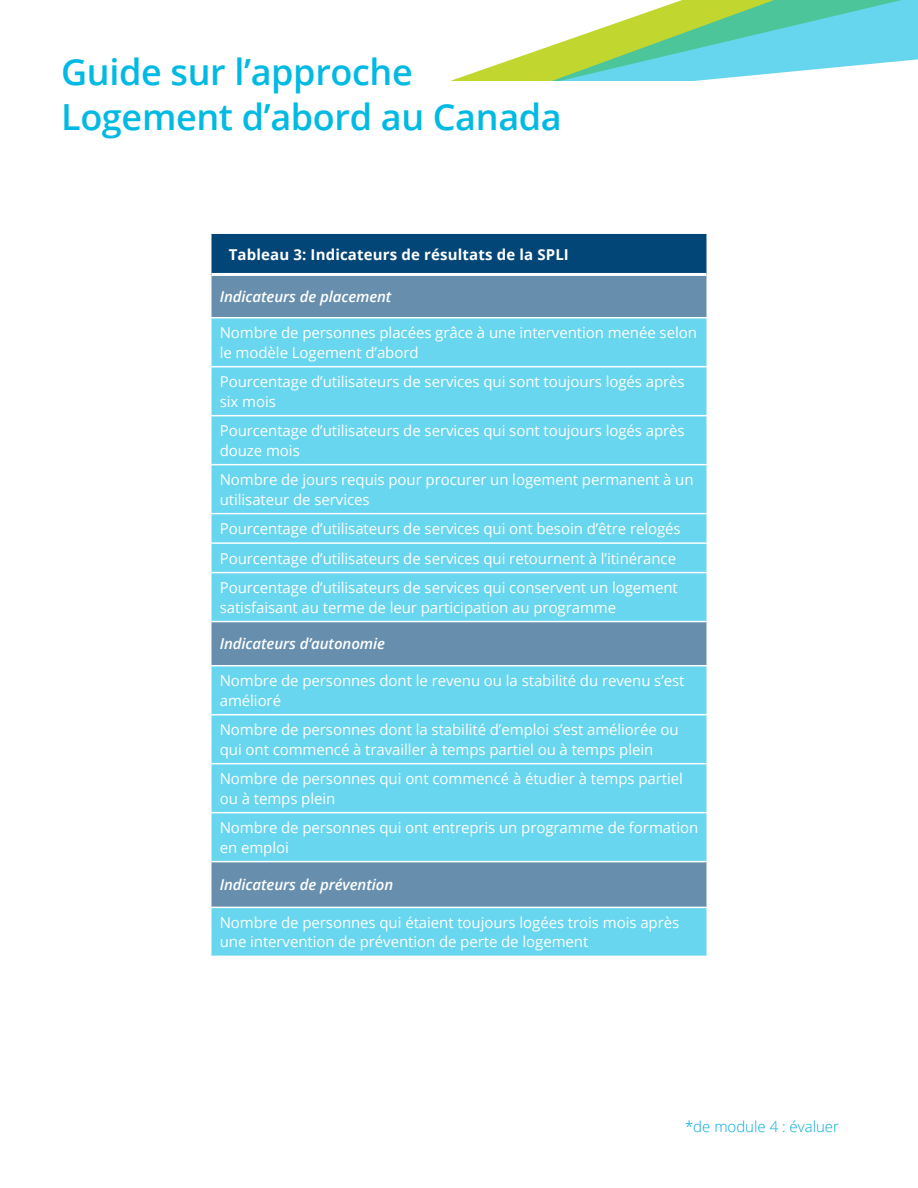
<style>
.page{position:relative;width:918px;height:1188px;background:#fff}
.page>*{position:absolute;margin:0;border:0;box-sizing:border-box;transform-origin:0 0}
.MHCC-PDF_Headers{font:600 36px "Open Sans";letter-spacing:-.01em;color:#01bae3}
.MHCC-PDF_body{font:15px/19.5px "Open Sans";letter-spacing:-.005em;color:#fff}
.MHCC-PDF_body-2{font:italic 600 15px "Open Sans";letter-spacing:-.005em;color:#fff}
.MHCC_PDF_-_Footnotes{font:700 15px "Open Sans";letter-spacing:.01em;color:#fff}
.t1{font:300 15px "Open Sans";color:#03a9db}
</style>
<div class="page">
<svg style="left:450px;top:0;width:468px;height:81px"></svg>
<div style="left:211px;top:233px;width:496px;height:41px;background:#024577"></div>
<div style="left:211px;top:276px;width:495px;height:41px;background:#678fad"></div>
<svg style="left:211px;top:318px;width:495px;height:638px;background:#6acde5"></svg>
<hr style="left:210px;top:232px;width:498px;height:2px;background:#fff">
<hr style="left:706px;top:234px;width:2px;height:40px;background:#fff">
<hr style="left:211px;top:273px;width:495px;height:3px;background:#fff">
<hr style="left:210px;top:366px;width:498px;height:1px;background:#fff">
<hr style="left:210px;top:415px;width:498px;height:1px;background:#fff">
<hr style="left:210px;top:464px;width:498px;height:1px;background:#fff">
<hr style="left:210px;top:513px;width:498px;height:1px;background:#fff">
<hr style="left:210px;top:542px;width:498px;height:2px;background:#fff">
<hr style="left:210px;top:572px;width:498px;height:1px;background:#fff">
<hr style="left:210px;top:714px;width:498px;height:1px;background:#fff">
<hr style="left:210px;top:763px;width:498px;height:1px;background:#fff">
<hr style="left:210px;top:812px;width:498px;height:1px;background:#fff">
<hr style="left:210px;top:861px;width:498px;height:1px;background:#fff">
<hr style="left:210px;top:907px;width:498px;height:1px;background:#fff">
<hr style="left:210px;top:621px;width:498px;height:1px;background:#fff">
<hr style="left:210px;top:665px;width:498px;height:1px;background:#fff">
<h1 class="MHCC-PDF_Headers" style="left:61px;top:48px;width:353px">Guide sur l’approche</h1>
<h1 class="MHCC-PDF_Headers" style="left:61px;top:93px;width:502px">Logement d’abord au Canada</h1>
<p class="MHCC_PDF_-_Footnotes" style="left:229px;top:244px;width:342px">Tableau 3: Indicateurs de résultats de la SPLI</p>
<p class="MHCC-PDF_body-2" style="left:220px;top:286px;width:173px">Indicateurs de placement</p>
<p class="MHCC-PDF_body" style="left:220px;top:323px;width:479px">Nombre de personnes placées grâce à une intervention menée selon le modèle Logement d’abord</p>
<p class="MHCC-PDF_body" style="left:220px;top:372px;width:466px">Pourcentage d’utilisateurs de services qui sont toujours logés après six mois</p>
<p class="MHCC-PDF_body" style="left:220px;top:421px;width:466px">Pourcentage d’utilisateurs de services qui sont toujours logés après douze mois</p>
<p class="MHCC-PDF_body" style="left:220px;top:470px;width:475px">Nombre de jours requis pour procurer un logement permanent à un utilisateur de services</p>
<p class="MHCC-PDF_body" style="left:220px;top:519px;width:463px">Pourcentage d’utilisateurs de services qui ont besoin d’être relogés</p>
<p class="MHCC-PDF_body" style="left:220px;top:548px;width:458px">Pourcentage d’utilisateurs de services qui retournent à l’itinérance</p>
<p class="MHCC-PDF_body" style="left:220px;top:577px;width:460px">Pourcentage d’utilisateurs de services qui conservent un logement satisfaisant au terme de leur participation au programme</p>
<p class="MHCC-PDF_body-2" style="left:220px;top:634px;width:167px">Indicateurs d’autonomie</p>
<p class="MHCC-PDF_body" style="left:220px;top:671px;width:466px">Nombre de personnes dont le revenu ou la stabilité du revenu s’est amélioré</p>
<p class="MHCC-PDF_body" style="left:220px;top:720px;width:460px">Nombre de personnes dont la stabilité d’emploi s’est améliorée ou qui ont commencé à travailler à temps partiel ou à temps plein</p>
<p class="MHCC-PDF_body" style="left:220px;top:769px;width:465px">Nombre de personnes qui ont commencé à étudier à temps partiel ou à temps plein</p>
<p class="MHCC-PDF_body" style="left:220px;top:818px;width:480px">Nombre de personnes qui ont entrepris un programme de formation en emploi</p>
<p class="MHCC-PDF_body-2" style="left:220px;top:875px;width:175px">Indicateurs de prévention</p>
<p class="MHCC-PDF_body" style="left:220px;top:912px;width:461px">Nombre de personnes qui étaient toujours logées trois mois après une intervention de prévention de perte de logement</p>
<p class="t1" style="left:685px;top:1116px;width:155px">*de module 4 : évaluer</p>
</div>
